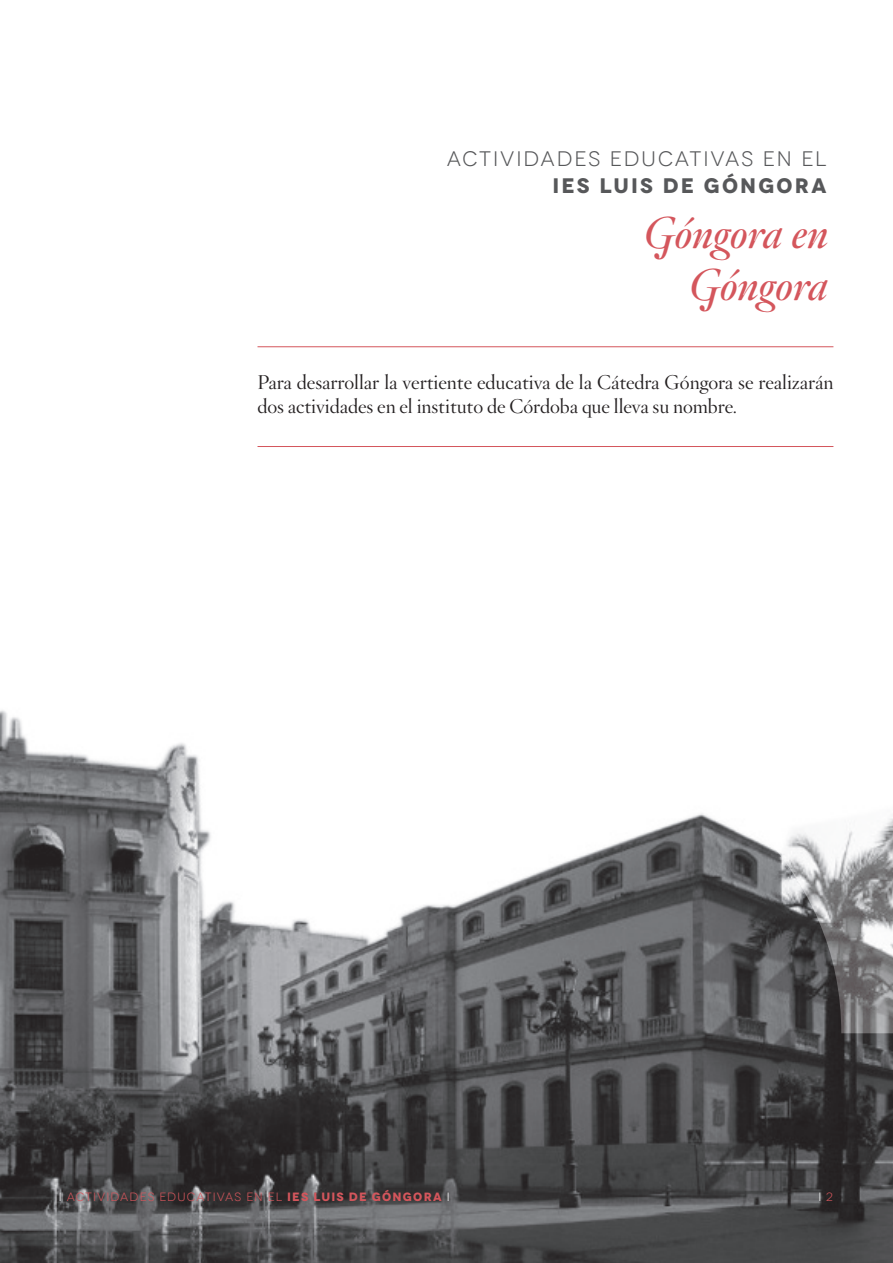
<style>
.page{position:relative;width:893px;height:1263px;background:#fff}
.page>*{position:absolute;margin:0;border:0;box-sizing:border-box;transform-origin:0 0}
.t1{font:43.5px "Hoefler Titling HTF Sm Swash";color:#d4565c}
.t2{font:21px "Novecento";letter-spacing:.085em;color:#57585a;scale:1.05 1}
.t3{font:700 21px "Novecento";letter-spacing:.1em;color:#57585a;scale:1.05 1}
.t4{font:19.5px/23.4px "Hoefler Titling HTF Lt Roman";color:#231f20}
.t5{font:12px "Novecento";letter-spacing:.085em;color:#d4565c;scale:1.05 1}
.t6{font:12px "Novecento";color:#fff;scale:1.05 1}
.s1{color:#fff}
.s2{font-weight:700}
.s3{color:#d4565c}
</style>
<div class="page">
<img style="left:0;top:347px;width:893px;height:916px">
<svg style="left:323px;top:346px;width:570px;height:687px"></svg>
<hr style="left:257px;top:346px;width:576px;height:1px;background:#d4565c">
<hr style="left:257px;top:446px;width:576px;height:1px;background:#d4565c">
<p class="t2" style="left:447px;top:146px;width:363px">ACTIVIDADES EDUCATIVAS EN EL</p>
<p class="t3" style="left:553px;top:172px;width:262px">IES LUIS DE GÓNGORA</p>
<p class="t1" style="left:643px;top:204px;width:186px">Góngora en</p>
<p class="t1" style="left:689px;top:256px;width:141px">Góngora</p>
<p class="t4" style="left:257px;top:371px;width:577px">Para desarrollar la vertiente educativa de la Cátedra Góngora se realizarán dos actividades en el instituto de Córdoba que lleva su nombre.</p>
<p class="t5" style="left:59px;top:1190px;width:374px"><span class="s1">I</span> ACTIVIDADES EDUCATIVAS EN EL <span class="s2">IES LUIS DE GÓNGORA</span> <span class="s1">I</span></p>
<p class="t6" style="left:818px;top:1190px;width:15px">I <span class="s3">2</span></p>
</div>
